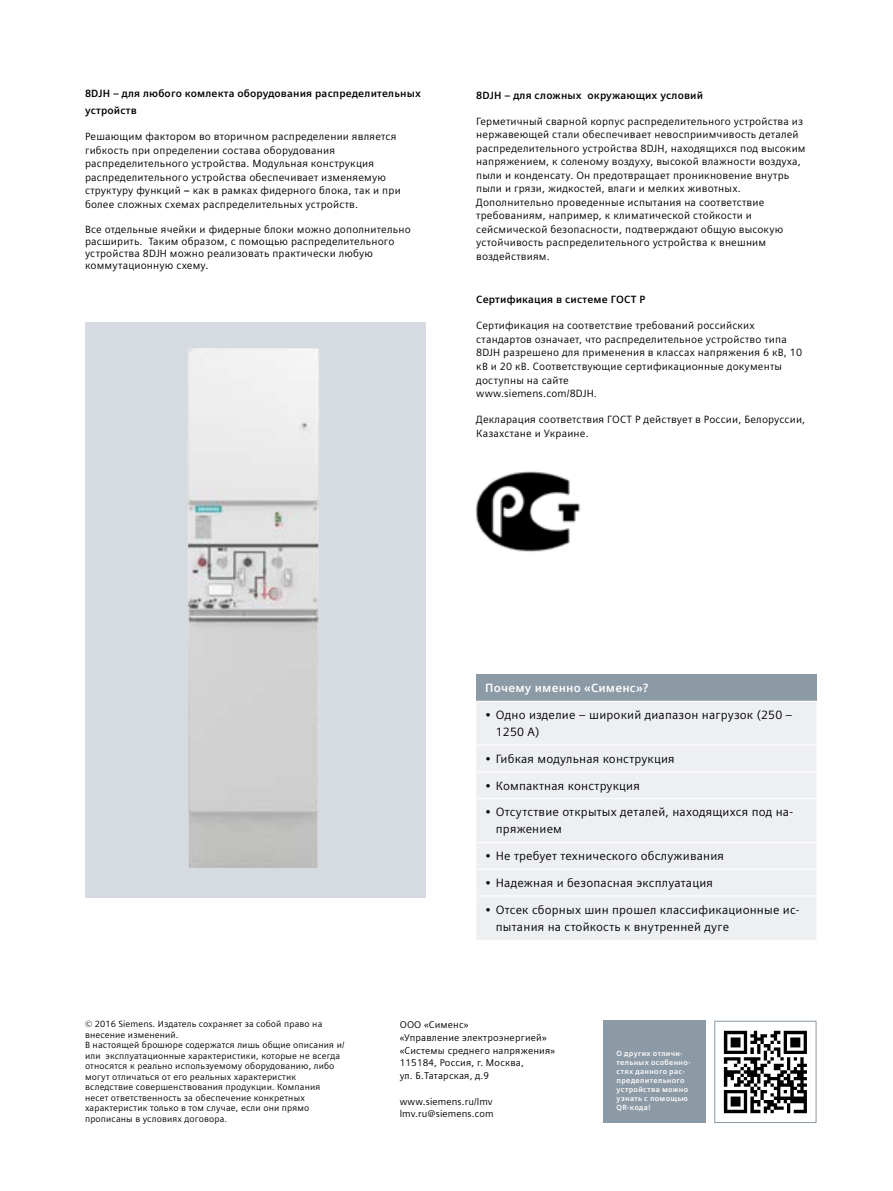
<style>
.page{position:relative;width:893px;height:1191px;background:#fff}
.page>*{position:absolute;margin:0;border:0;box-sizing:border-box;transform-origin:0 0}
.t1{font:12px/17px "Siemens Sans Global";letter-spacing:.015em;color:#000}
.t2{font:700 12px "Siemens Sans Global";letter-spacing:.015em;color:#fff}
.t3{font:10.5px/13.5px "Siemens Sans Global";letter-spacing:.015em;color:#000}
.t4{font:700 10.5px/17px "Siemens Sans Global";letter-spacing:.015em;color:#000}
.t5{font:9.75px/12.8px "Siemens Sans Global";letter-spacing:.015em;color:#000}
.t6{font:9px/10.5px "Siemens Sans Global";letter-spacing:.015em;color:#000}
.t7{font:700 7.5px/9px "Siemens Sans Global";letter-spacing:.04em;color:#fff}
.s1{font-weight:700}
</style>
<div class="page">
<div style="left:604px;top:1020px;width:102px;height:103px;background:#8c9aa6"></div>
<img style="left:723px;top:1030px;width:84px;height:84px">
<div style="left:714px;top:1020px;width:102px;height:103px;border:1px solid #8c9aa6"></div>
<div style="left:476px;top:674px;width:340px;height:27px;background:#8c9aa6"></div>
<div style="left:476px;top:702px;width:340px;height:237px;background:#edeff2"></div>
<hr style="left:476px;top:744px;width:340px;height:1px;background:#fff">
<hr style="left:476px;top:771px;width:340px;height:1px;background:#fff">
<hr style="left:476px;top:798px;width:340px;height:1px;background:#fff">
<hr style="left:476px;top:842px;width:340px;height:1px;background:#fff">
<hr style="left:476px;top:868px;width:340px;height:1px;background:#fff">
<hr style="left:476px;top:895px;width:340px;height:1px;background:#fff">
<img style="left:476px;top:471px;width:105px;height:81px">
<div style="left:85px;top:322px;width:340px;height:575px;background:#d5dbe1"></div>
<img style="left:187px;top:348px;width:133px;height:520px">
<p class="t4" style="left:85px;top:85px;width:337px">8DJH – для любого комлекта оборудования распределительных устройств</p>
<p class="t3" style="left:85px;top:130px;width:317px">Решающим фактором во вторичном распределении является гибкость при определении состава оборудования распределительного устройства. Модульная конструкция распределительного устройства обеспечивает изменяемую структуру функций <span class="s1">–</span> как в рамках фидерного блока, так и при более сложных схемах распределительных устройств.</p>
<p class="t3" style="left:85px;top:223px;width:327px;line-height:12px">Все отдельные ячейки и фидерные блоки можно дополнительно расширить. Таким образом, с помощью распределительного устройства 8DJH можно реализовать практически любую коммутационную схему.</p>
<p class="t4" style="left:476px;top:86px;width:228px">8DJH – для сложных окружающих условий</p>
<p class="t3" style="left:476px;top:115px;width:331px">Герметичный сварной корпус распределительного устройства из нержавеющей стали обеспечивает невосприимчивость деталей распределительного устройства 8DJH, находящихся под высоким напряжением, к соленому воздуху, высокой влажности воздуха, пыли и конденсату. Он предотвращает проникновение внутрь пыли и грязи, жидкостей, влаги и мелких животных.<br>Дополнительно проведенные испытания на соответствие требованиям, например, к климатической стойкости и сейсмической безопасности, подтверждают общую высокую устойчивость распределительного устройства к внешним воздействиям.</p>
<p class="t4" style="left:476px;top:291px;width:171px">Сертификация в системе ГОСТ Р</p>
<p class="t3" style="left:476px;top:319px;width:327px">Сертификация на соответствие требований российских стандартов означает, что распределительное устройство типа 8DJH разрешено для применения в классах напряжения 6 кВ, 10 кВ и 20 кВ. Соответствующие сертификационные документы доступны на сайте<br>www.siemens.com/8DJH.</p>
<p class="t3" style="left:476px;top:413px;width:331px">Декларация соответствия ГОСТ Р действует в России, Белоруссии,<br>Казахстане и Украине.</p>
<p class="t2" style="left:485px;top:681px;width:165px">Почему именно «Сименс»?</p>
<p class="t1" style="left:496px;top:707px;width:298px;text-indent:-11px">• Одно изделие – широкий диапазон нагрузок (250 –<br>1250 A)</p>
<p class="t1" style="left:485px;top:750px;width:191px">• Гибкая модульная конструкция</p>
<p class="t1" style="left:485px;top:777px;width:156px">• Компактная конструкция</p>
<p class="t1" style="left:496px;top:804px;width:299px;text-indent:-11px">• Отсутствие открытых деталей, находящихся под на&shy;пряжением</p>
<p class="t1" style="left:485px;top:848px;width:240px">• Не требует технического обслуживания</p>
<p class="t1" style="left:485px;top:875px;width:229px">• Надежная и безопасная эксплуатация</p>
<p class="t1" style="left:496px;top:901px;width:305px;text-indent:-11px">• Отсек сборных шин прошел классификационные ис&shy;пытания на стойкость к внутренней дуге</p>
<p class="t6" style="left:85px;top:1019px;width:261px">© 2016 Siemens. Издатель сохраняет за собой право на внесение изменений.<br>В настоящей брошюре содержатся лишь общие описания и/ или эксплуатационные характеристики, которые не всегда относятся к реально используемому оборудованию, либо могут отличаться от его реальных характеристик вследствие совершенствования продукции. Компания несет ответственность за обеспечение конкретных характеристик только в том случае, если они прямо прописаны в условиях договора.</p>
<p class="t5" style="left:400px;top:1018px;width:157px">ООО «Сименс»<br>«Управление электроэнергией» «Системы среднего напряжения»<br>115184, Россия, г. Москва,<br>ул. Б.Татарская, д.9</p>
<p class="t5" style="left:400px;top:1095px;width:95px">www.siemens.ru/lmv lmv.ru@siemens.com</p>
<p class="t7" style="left:617px;top:1049px;width:76px">О других отличи&shy;тельных особенно&shy;стях данного рас&shy;пределительного устройства можно узнать с помощью<br>QR-кода!</p>
</div>
